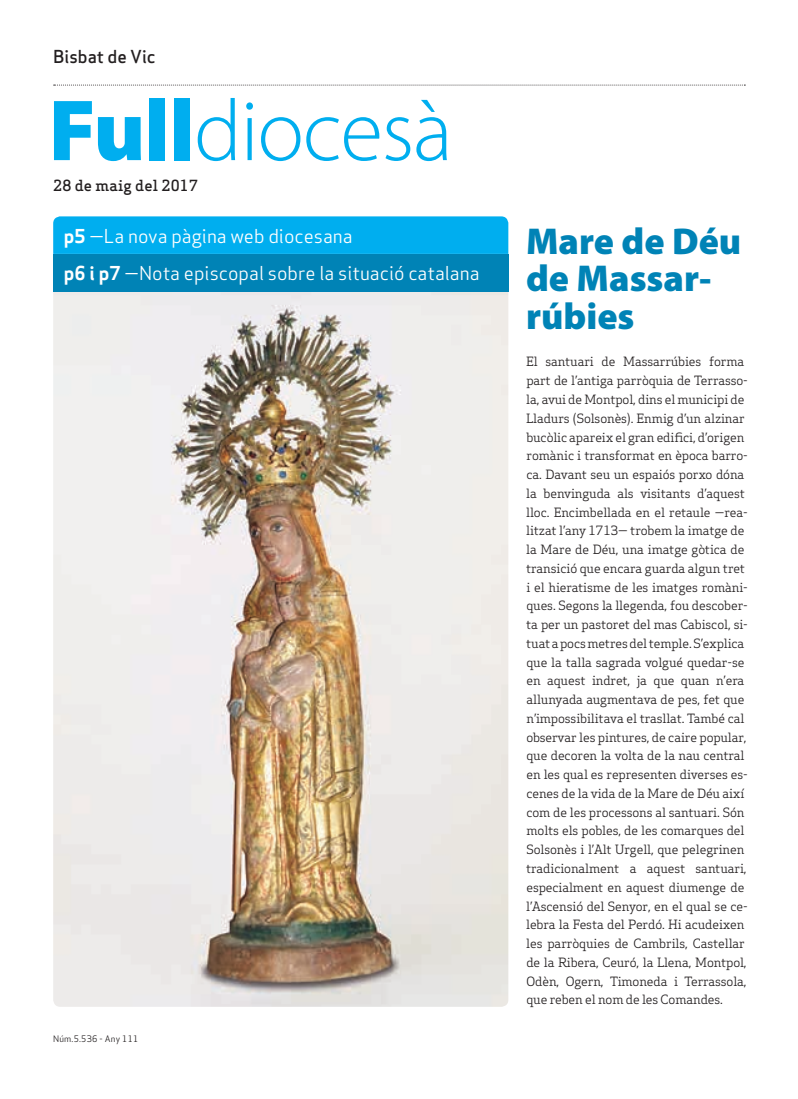
<style>
.page{position:relative;width:798px;height:1099px;background:#fff}
.page>*{position:absolute;margin:0;border:0;box-sizing:border-box;transform-origin:0 0}
.Titulars{font:300 87.5px "Myriad Pro";letter-spacing:-.015em;color:#00aeef}
.Titulars-2{font:900 37.5px/37.5px "Myriad Pro";color:#0083b6}
.Destacat_Portada{font:18.75px "Apex Sans Book T";color:#fff}
.Capçalera{font:17.5px "Apex Sans Medium T";color:#231f20}
.Data{font:500 15px "Apex Serif";letter-spacing:.01em;color:#231f20}
.Text_General{font:12.5px/18.8px "Apex Serif";letter-spacing:-.01em;color:#231f20}
.Data_Peu{font:8.75px "Apex Sans Book T";letter-spacing:.02em;color:#231f20}
.s1{font-weight:900}
.s2{font-family:"Apex Sans Bold T"}
</style>
<div class="page">
<img style="left:53px;top:291px;width:455px;height:715px">
<svg style="left:54px;top:85px;width:691px;height:1px"></svg>
<div style="left:53px;top:216px;width:455px;height:38px;background:#00aeef"></div>
<div style="left:53px;top:254px;width:455px;height:37px;background:#0083b6"></div>
<p class="Capçalera" style="left:53px;top:45px;width:104px">Bisbat de Vic</p>
<p class="Titulars" style="left:49px;top:78px;width:405px"><span class="s1">Full</span>diocesà</p>
<p class="Data" style="left:53px;top:176px;width:146px">28 de maig del 2017</p>
<p class="Destacat_Portada" style="left:64px;top:224px;width:290px"><span class="s2">p5</span> —La nova pàgina web diocesana</p>
<p class="Destacat_Portada" style="left:64px;top:261px;width:417px"><span class="s2">p6 i p7</span> —Nota episcopal sobre la situació catalana</p>
<p class="Data_Peu" style="left:53px;top:1032px;width:87px">Núm.5.536 - Any 111</p>
<p class="Titulars-2" style="left:526px;top:221px;width:217px">Mare de Déu de Massar&shy;rúbies</p>
<p class="Text_General" style="left:526px;top:352px;width:223px">El santuari de Massarrúbies forma part de l’antiga parròquia de Terrasso&shy;la, avui de Montpol, dins el municipi de Lladurs (Solsonès). Enmig d’un alzinar bucòlic apareix el gran edifici, d’origen romànic i transformat en època barro&shy;ca. Davant seu un espaiós porxo dóna la benvinguda als visitants d’aquest lloc. Encimbellada en el retaule —rea&shy;litzat l’any 1713— trobem la imatge de la Mare de Déu, una imatge gòtica de transició que encara guarda algun tret i el hieratisme de les imatges romàni&shy;ques. Segons la llegenda, fou descober&shy;ta per un pastoret del mas Cabiscol, si&shy;tuat a pocs metres del temple. S’explica que la talla sagrada volgué quedar-se en aquest indret, ja que quan n’era allunyada augmentava de pes, fet que n’impossibilitava el trasllat. També cal observar les pintures, de caire popular, que decoren la volta de la nau central en les qual es representen diverses es&shy;cenes de la vida de la Mare de Déu així com de les processons al santuari. Són molts els pobles, de les comarques del Solsonès i l’Alt Urgell, que pelegrinen tradicionalment a aquest santuari, especialment en aquest diumenge de l’Ascensió del Senyor, en el qual se ce&shy;lebra la Festa del Perdó. Hi acudeixen les parròquies de Cambrils, Castellar de la Ribera, Ceuró, la Llena, Montpol, Odèn, Ogern, Timoneda i Terrassola, que reben el nom de les Comandes.</p>
</div>
